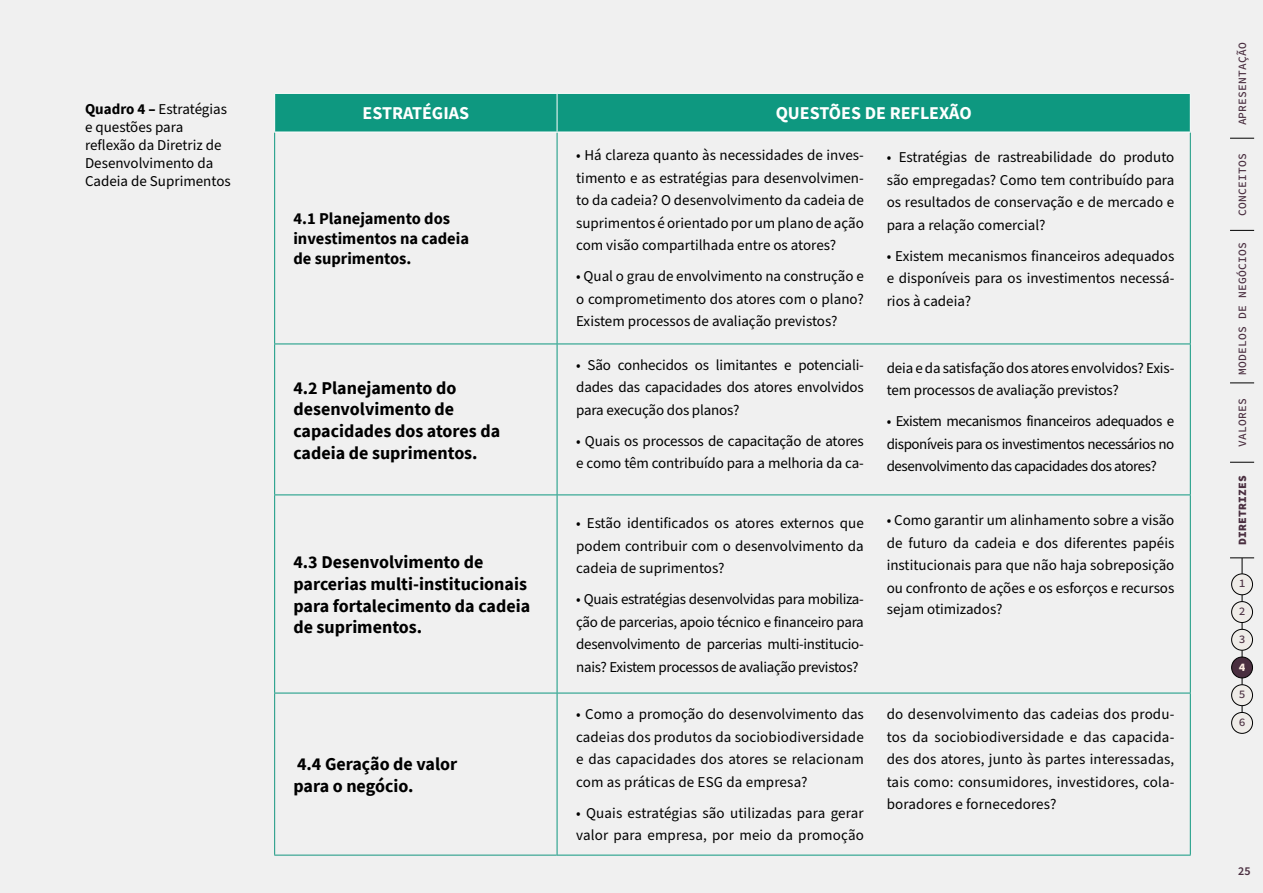
<style>
.page{position:relative;width:1263px;height:893px;background:#f0f0f0}
.page>*{position:absolute;margin:0;border:0;box-sizing:border-box;transform-origin:0 0}
.t1{font:700 18px/21.6px "Source Sans Pro";color:#000}
.t2{font:700 18px "Source Sans Pro";color:#fff}
.t3{font:700 16.5px/19.8px "Source Sans Pro";color:#000}
.t4{font:15px/22.5px "Source Sans Pro";color:#000;text-align:justify}
.t5{font:600 12px "Source Sans Pro";color:#4a2e40}
.t6{font:11.25px "Source Code Variable";letter-spacing:.02em;color:#4a2f40}
.t7{font:11.25px "Source Code Variable";color:#fcede2}
.s1{font-weight:700}
</style>
<div class="page">
<div style="left:275px;top:94px;width:915px;height:38px;background:#0e9880"></div>
<hr style="left:1190px;top:132px;width:1px;height:212px;background:#159780">
<hr style="left:1190px;top:495px;width:1px;height:198px;background:#159780">
<hr style="left:274px;top:693px;width:1px;height:162px;background:#159780">
<hr style="left:274px;top:855px;width:283px;height:1px;background:#159780">
<hr style="left:274px;top:132px;width:1px;height:212px;background:#0e9880">
<hr style="left:557px;top:132px;width:1px;height:212px;background:#0e9880">
<hr style="left:274px;top:495px;width:1px;height:198px;background:#0e9880">
<hr style="left:557px;top:495px;width:1px;height:198px;background:#0e9880">
<hr style="left:274px;top:693px;width:283px;height:1px;background:#0e9880">
<hr style="left:274px;top:344px;width:283px;height:1px;background:#0e9880">
<hr style="left:274px;top:344px;width:1px;height:150px;background:#0e9880">
<hr style="left:274px;top:494px;width:283px;height:1px;background:#0e9880">
<hr style="left:557px;top:693px;width:634px;height:1px;background:#0e9880">
<hr style="left:557px;top:693px;width:1px;height:162px;background:#0e9880">
<hr style="left:1190px;top:693px;width:1px;height:162px;background:#0e9880">
<hr style="left:557px;top:855px;width:634px;height:1px;background:#0e9880">
<hr style="left:557px;top:344px;width:634px;height:1px;background:#0e9880">
<hr style="left:557px;top:344px;width:1px;height:150px;background:#0e9880">
<hr style="left:1190px;top:344px;width:1px;height:150px;background:#0e9880">
<hr style="left:557px;top:494px;width:634px;height:1px;background:#0e9880">
<hr style="left:274px;top:93px;width:283px;height:1px;background:#fff">
<hr style="left:274px;top:94px;width:1px;height:38px;background:#fff">
<hr style="left:557px;top:93px;width:634px;height:1px;background:#fff">
<hr style="left:557px;top:94px;width:1px;height:38px;background:#fff">
<hr style="left:1190px;top:94px;width:1px;height:38px;background:#fff">
<hr style="left:274px;top:132px;width:283px;height:1px;background:#fff">
<hr style="left:557px;top:132px;width:634px;height:1px;background:#fff">
<svg style="left:1230px;top:138px;width:24px;height:1px"></svg>
<svg style="left:1230px;top:230px;width:24px;height:1px"></svg>
<svg style="left:1230px;top:383px;width:24px;height:1px"></svg>
<svg style="left:1230px;top:462px;width:24px;height:1px"></svg>
<svg style="left:1230px;top:558px;width:24px;height:1px"></svg>
<hr style="left:1242px;top:558px;width:1px;height:165px;background:#000">
<div style="left:1231px;top:602px;width:21px;height:20px;background:#efece8;border-radius:50%"></div>
<div style="left:1231px;top:601px;width:22px;height:22px;border:1px solid #000;border-radius:50%"></div>
<div style="left:1231px;top:657px;width:21px;height:21px;background:#4a2f40;border-radius:50%"></div>
<div style="left:1231px;top:657px;width:22px;height:21px;border:1px solid #000;border-radius:50%"></div>
<div style="left:1231px;top:712px;width:21px;height:21px;background:#efece8;border-radius:50%"></div>
<div style="left:1231px;top:712px;width:22px;height:21px;border:1px solid #000;border-radius:50%"></div>
<div style="left:1231px;top:574px;width:21px;height:21px;background:#efece8;border-radius:50%"></div>
<div style="left:1231px;top:574px;width:22px;height:21px;border:1px solid #000;border-radius:50%"></div>
<div style="left:1231px;top:629px;width:21px;height:21px;background:#efece8;border-radius:50%"></div>
<div style="left:1231px;top:629px;width:22px;height:21px;border:1px solid #000;border-radius:50%"></div>
<div style="left:1231px;top:685px;width:21px;height:21px;background:#efece8;border-radius:50%"></div>
<div style="left:1231px;top:684px;width:22px;height:22px;border:1px solid #000;border-radius:50%"></div>
<p class="t4" style="left:85px;top:101px;width:147px;line-height:18px;text-align:left"><span class="s1">Quadro 4 –</span> Estratégias e questões para reflexão da Diretriz de<br>Desenvolvimento da<br>Cadeia de Suprimentos</p>
<p class="t2" style="left:363px;top:101px;width:108px">ESTRATÉGIAS</p>
<p class="t2" style="left:776px;top:101px;width:198px">QUESTÕES DE REFLEXÃO</p>
<p class="t3" style="left:293px;top:209px;width:177px">4.1 Planejamento dos investimentos na cadeia de suprimentos.</p>
<p class="t4" style="left:576px;top:144px;width:289px">• Há clareza quanto às necessidades de inves&shy;timento e as estratégias para desenvolvimen&shy;to da cadeia? O desenvolvimento da cadeia de suprimentos é orientado por um plano de ação com visão compartilhada entre os atores?</p>
<p class="t4" style="left:576px;top:265px;width:289px">• Qual o grau de envolvimento na construção e o comprometimento dos atores com o plano?<br>Existem processos de avaliação previstos?</p>
<p class="t4" style="left:576px;top:354px;width:289px">• São conhecidos os limitantes e potenciali&shy;dades das capacidades dos atores envolvidos para execução dos planos?</p>
<p class="t4" style="left:576px;top:430px;width:289px">• Quais os processos de capacitação de atores e como têm contribuído para a melhoria da ca-</p>
<p class="t4" style="left:887px;top:146px;width:289px">• Estratégias de rastreabilidade do produto são empregadas? Como tem contribuído para os resultados de conservação e de mercado e para a relação comercial?</p>
<p class="t4" style="left:887px;top:245px;width:289px">• Existem mecanismos financeiros adequados e disponíveis para os investimentos necessá&shy;rios à cadeia?</p>
<p class="t4" style="left:887px;top:357px;width:289px">deia e da satisfação dos atores envolvidos? Exis&shy;tem processos de avaliação previstos?</p>
<p class="t4" style="left:887px;top:411px;width:289px">• Existem mecanismos financeiros adequados e disponíveis para os investimentos necessários no desenvolvimento das capacidades dos atores?</p>
<p class="t1" style="left:293px;top:377px;width:208px">4.2 Planejamento do desenvolvimento de capacidades dos atores da cadeia de suprimentos.</p>
<p class="t1" style="left:293px;top:551px;width:238px">4.3 Desenvolvimento de parcerias multi-institucionais para fortalecimento da cadeia de suprimentos.</p>
<p class="t1" style="left:293px;top:753px;width:165px">4.4 Geração de valor para o negócio.</p>
<p class="t4" style="left:576px;top:513px;width:289px">• Estão identificados os atores externos que podem contribuir com o desenvolvimento da cadeia de suprimentos?</p>
<p class="t4" style="left:576px;top:589px;width:289px">• Quais estratégias desenvolvidas para mobiliza&shy;ção de parcerias, apoio técnico e financeiro para desenvolvimento de parcerias multi-institucio&shy;nais? Existem processos de avaliação previstos?</p>
<p class="t4" style="left:576px;top:703px;width:289px">• Como a promoção do desenvolvimento das cadeias dos produtos da sociobiodiversidade e das capacidades dos atores se relacionam com as práticas de ESG da empresa?</p>
<p class="t4" style="left:576px;top:802px;width:289px">• Quais estratégias são utilizadas para gerar valor para empresa, por meio da promoção</p>
<p class="t4" style="left:887px;top:510px;width:289px">• Como garantir um alinhamento sobre a visão de futuro da cadeia e dos diferentes papéis institucionais para que não haja sobreposição ou confronto de ações e os esforços e recursos</p>
<p class="t4" style="left:887px;top:598px;width:117px">sejam otimizados?</p>
<p class="t4" style="left:887px;top:703px;width:289px">do desenvolvimento das cadeias dos produ&shy;tos da sociobiodiversidade e das capacida&shy;des dos atores, junto às partes interessadas, tais como: consumidores, investidores, cola&shy;boradores e fornecedores?</p>
<p class="t6" style="left:1234px;top:125px;width:85px;rotate:-90deg">APRESENTAÇÃO</p>
<p class="t6" style="left:1234px;top:216px;width:64px;rotate:-90deg">CONCEITOS</p>
<p class="t6" style="left:1234px;top:375px;width:134px;rotate:-90deg">MODELOS DE NEGÓCIOS</p>
<p class="t6" style="left:1234px;top:447px;width:50px;rotate:-90deg">VALORES</p>
<p class="t6" style="left:1234px;top:545px;width:71px;rotate:-90deg">DIRETRIZES</p>
<p class="t6" style="left:1239px;top:575px;width:8px">1</p>
<p class="t6" style="left:1239px;top:603px;width:8px">2</p>
<p class="t6" style="left:1239px;top:631px;width:8px">3</p>
<p class="t7" style="left:1239px;top:659px;width:8px">4</p>
<p class="t6" style="left:1239px;top:686px;width:8px">5</p>
<p class="t6" style="left:1239px;top:714px;width:8px">6</p>
<p class="t5" style="left:1238px;top:863px;width:14px">25</p>
</div>
